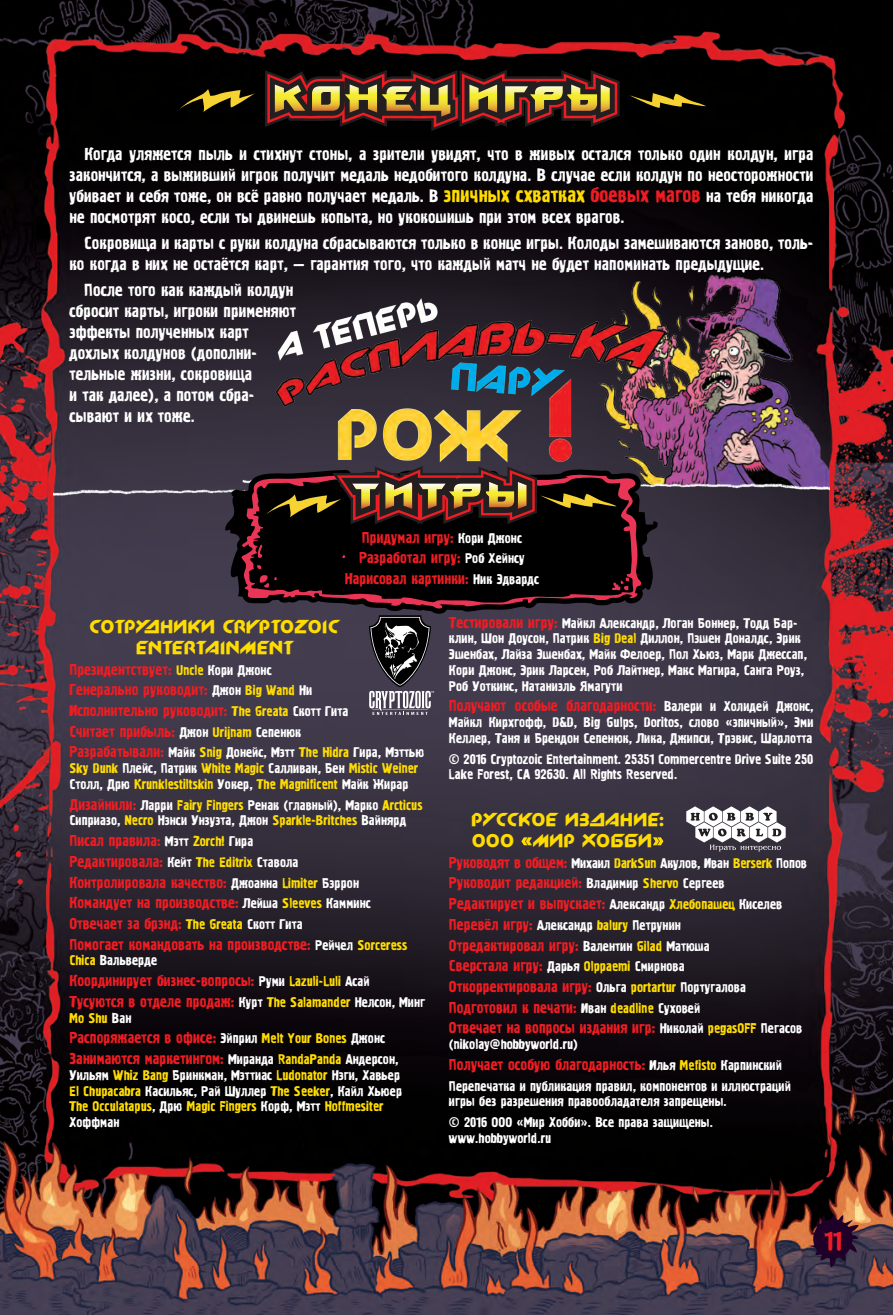
<style>
.page{position:relative;width:893px;height:1315px;background:#fff}
.page>*{position:absolute;margin:0;border:0;box-sizing:border-box;transform-origin:0 0}
.t1{font:26.25px "Graffiti 1 C";color:#ee1d23}
.t2{font:17.5px/21px "Graffiti 1 C";color:#fff}
.t3{font:17.5px/21px "New Zelek";color:#ffdc01;text-align:center}
.t4{font:15.75px "Graffiti 1 C";color:#ee1d23}
.t5{font:14px/15.8px "Graffiti 1 C";color:#fff}
.t6{font:14px "Graffiti 1 C";color:#ffdc01}
.s1{font-size:21px;color:#ffdc01}
.s2{font-size:21px;color:#ee1d23}
.s3{font-size:14px;color:#fff}
.s4{font-size:14px;color:#ffdc01}
.s5{font-size:15.75px;color:#ee1d23}
.s6{color:#ffdc01}
.s7{color:#fff}
</style>
<div class="page">
<img style="left:0;top:0;width:893px;height:1315px">
<svg style="left:808px;top:1213px;width:51px;height:54px;background:#3e2033"></svg>
<img style="left:267px;top:267px;width:589px;height:221px">
<img style="left:654px;top:461px;width:175px;height:53px">
<img style="left:54px;top:471px;width:170px;height:53px">
<svg style="left:654px;top:837px;width:9px;height:8px"></svg>
<svg style="left:177px;top:89px;width:78px;height:23px;background:#473c0e"></svg>
<svg style="left:630px;top:93px;width:76px;height:15px"></svg>
<svg style="left:265px;top:69px;width:355px;height:62px;background:#5a3c22"></svg>
<svg style="left:686px;top:806px;width:100px;height:45px"></svg>
<svg style="left:230px;top:435px;width:424px;height:686px;background:#2d2731"></svg>
<svg style="left:239px;top:605px;width:402px;height:4px;background:#2f2632"></svg>
<svg style="left:224px;top:466px;width:434px;height:139px;background:#2b1715"></svg>
<p class="t2" style="left:69px;top:145px;width:746px;text-align:justify;text-indent:15px">Когда уляжется пыль и стихнут стоны, а зрители увидят, что в живых остался только один колдун, игра закончится, а выживший игрок получит медаль недобитого колдуна. В случае если колдун по неосторожности убивает и себя тоже, он всё равно получает медаль. В <span class="s1">эпичных схватках</span> <span class="s2">боевых магов</span> на тебя никогда не посмотрят косо, если ты двинешь копыта, но укокошишь при этом всех врагов.</p>
<p class="t2" style="left:69px;top:233px;width:746px;text-indent:15px">Сокровища и карты с руки колдуна сбрасываются только в конце игры. Колоды замешиваются заново, толь&shy;ко когда в них не остаётся карт, — гарантия того, что каждый матч не будет напоминать предыдущие.</p>
<p class="t2" style="left:69px;top:280px;width:228px;text-indent:15px">После того как каждый колдун сбросит карты, игроки применяют эффекты полученных карт дохлых колдунов (дополни&shy;тельные жизни, сокровища<br>и так далее), а потом сбра&shy;сывают и их тоже.</p>
<p class="t4" style="left:362px;top:528px;width:162px">Придумал игру: <span class="s3">Кори Джонс</span></p>
<p class="t4" style="left:359px;top:549px;width:167px">Разработал игру: <span class="s3">Роб Хейнсу</span></p>
<p class="t4" style="left:345px;top:570px;width:196px">Нарисовал картинки: <span class="s3">Ник Эдвардс</span></p>
<p class="t3" style="left:89px;top:616px;width:251px">СОТРУДНИКИ CRYPTOZOIC<br>ENTERTAINMENT</p>
<p class="t4" style="left:69px;top:660px;width:204px">Президентcтвует: <span class="s4">Uncle</span> <span class="s3">Кори Джонс</span></p>
<p class="t4" style="left:69px;top:681px;width:244px">Генерально руководит: <span class="s3">Джон</span> <span class="s4">Big Wand</span> <span class="s3">Ни</span></p>
<p class="t4" style="left:69px;top:701px;width:281px">Исполнительно руководит: <span class="s4">The Greata</span> <span class="s3">Скотт Гита</span></p>
<p class="t4" style="left:69px;top:722px;width:233px">Считает прибыль: <span class="s3">Джон</span> <span class="s4">Urijnam</span> <span class="s3">Сепенюк</span></p>
<p class="t5" style="left:69px;top:745px;width:356px"><span class="s5">Разрабатывали:</span> Майк <span class="s6">Snig</span> Донейс, Мэтт <span class="s6">The Hidra</span> Гира, Мэттью<br><span class="s6">Sky Dunk</span> Плейс, Патрик <span class="s6">White Magic</span> Салливан, Бен <span class="s6">Mistic Weiner<br></span>Столл, Дрю <span class="s6">Krunklestiltskin</span> Уокер, <span class="s6">The Magnificent</span> Майк Жирар</p>
<p class="t5" style="left:69px;top:797px;width:355px"><span class="s5">Дизайнили:</span> Ларри <span class="s6">Fairy Fingers</span> Ренак (главный), Марко <span class="s6">Arcticus<br></span>Сиприазо, <span class="s6">Necro</span> Нэнси Унзуэта, Джон <span class="s6">Sparkle-Britches</span> Вайнярд</p>
<p class="t4" style="left:69px;top:832px;width:185px">Писал правила: <span class="s3">Мэтт</span> <span class="s4">Zorch!</span> <span class="s3">Гира</span></p>
<p class="t4" style="left:69px;top:852px;width:231px">Редактировала: <span class="s3">Кейт</span> <span class="s4">The Editrix</span> <span class="s3">Ставола</span></p>
<p class="t4" style="left:69px;top:873px;width:291px">Контролировала качество: <span class="s3">Джоанна</span> <span class="s4">Limiter</span> <span class="s3">Бэррон</span></p>
<p class="t4" style="left:69px;top:894px;width:303px">Командует на производстве: <span class="s3">Лейша</span> <span class="s4">Sleeves</span> <span class="s3">Камминс</span></p>
<p class="t4" style="left:69px;top:914px;width:235px">Отвечает за брэнд: <span class="s4">The Greata</span> <span class="s3">Скотт Гита</span></p>
<p class="t4" style="left:69px;top:935px;width:339px">Помогает командовать на производстве: <span class="s3">Рейчел</span> <span class="s4">Sorceress</span></p>
<p class="t5" style="left:69px;top:953px;width:89px"><span class="s6">Chica</span> Вальверде</p>
<p class="t4" style="left:69px;top:972px;width:302px">Координирует бизнес-вопросы: <span class="s3">Руми</span> <span class="s4">Lazuli-Luli</span> <span class="s3">Асай</span></p>
<p class="t4" style="left:69px;top:992px;width:357px">Тусуются в отделе продаж: <span class="s3">Курт</span> <span class="s4">The Salamander</span> <span class="s3">Нелсон, Минг</span></p>
<p class="t6" style="left:69px;top:1010px;width:64px">Mo Shu <span class="s7">Ван</span></p>
<p class="t4" style="left:69px;top:1029px;width:317px">Распоряжается в офисе: <span class="s3">Эйприл</span> <span class="s4">Melt Your Bones</span> <span class="s3">Джонс</span></p>
<p class="t4" style="left:69px;top:1049px;width:330px">Занимаются маркетингом: <span class="s3">Миранда</span> <span class="s4">RandaPanda</span> <span class="s3">Андерсон,</span></p>
<p class="t5" style="left:69px;top:1068px;width:334px">Уильям <span class="s6">Whiz Bang</span> Бринкман, Мэттиас <span class="s6">Ludonator</span> Нэги, Хавьер <span class="s6">El Chupacabra</span> Касильяс, Рай Шуллер <span class="s6">The Seeker</span>, Кайл Хьюер <span class="s6">The Occulatapus</span>, Дрю <span class="s6">Magic Fingers</span> Корф, Мэтт <span class="s6">Hoffmesiter </span>Хоффман</p>
<p class="t5" style="left:449px;top:615px;width:359px"><span class="s5">Тестировали игру:</span> Майкл Александр, Логан Боннер, Тодд Бар&shy;клин, Шон Доусон, Патрик <span class="s6">Big Deal</span> Диллон, Пэшен Доналдс, Эрик Эшенбах, Лайза Эшенбах, Майк Фелоер, Пол Хьюз, Марк Джессап, Кори Джонс, Эрик Ларсен, Роб Лайтнер, Макс Магира, Санга Роуз, Роб Уоткинс, Натаниэль Ямагути</p>
<p class="t4" style="left:449px;top:697px;width:366px">Получают особые благодарности: <span class="s3">Валери и Холидей Джонс,</span></p>
<p class="t5" style="left:449px;top:715px;width:366px">Майкл Кирхгофф, D&amp;D, Big Gulps, Doritos, слово «эпичный», Эми<br>Келлер, Таня и Брендон Сепенюк, Лика, Джипси, Трэвис, Шарлотта</p>
<p class="t5" style="left:449px;top:751px;width:366px">© 2016 Cryptozoic Entertainment. 25351 Commercentre Drive Suite 250<br>Lake Forest, CA 92630. All Rights Reserved.</p>
<p class="t3" style="left:471px;top:809px;width:195px;text-align:left">РУССКОЕ ИЗДАНИЕ:<br>ООО МИР ХОББИ</p>
<p class="t5" style="left:449px;top:855px;width:360px"><span class="s5">Руководят в общем:</span> Михаил <span class="s6">DarkSun</span> Акулов, Иван <span class="s6">Berserk</span> Попов</p>
<p class="t4" style="left:449px;top:874px;width:277px">Руководит редакцией: <span class="s3">Владимир</span> <span class="s4">Shervo</span> <span class="s3">Сергеев</span></p>
<p class="t4" style="left:449px;top:895px;width:335px">Редактирует и выпускает: <span class="s3">Александр</span> <span class="s4">Хлебопашец</span> <span class="s3">Киселев</span></p>
<p class="t5" style="left:449px;top:918px;width:233px"><span class="s5">Перевёл игру:</span> Александр <span class="s6">balury</span> Петрунин</p>
<p class="t4" style="left:449px;top:936px;width:262px">Отредактировал игру: <span class="s3">Валентин</span> <span class="s4">Gilad</span> <span class="s3">Матюша</span></p>
<p class="t4" style="left:449px;top:957px;width:237px">Сверстала игру: <span class="s3">Дарья</span> <span class="s4">Olppaemi</span> <span class="s3">Смирнова</span></p>
<p class="t4" style="left:449px;top:977px;width:299px">Откорректировала игру: <span class="s3">Ольга</span> <span class="s4">portartur</span> <span class="s3">Португалова</span></p>
<p class="t4" style="left:449px;top:998px;width:253px">Подготовил к печати: <span class="s3">Иван</span> <span class="s4">deadline</span> <span class="s3">Суховей</span></p>
<p class="t4" style="left:449px;top:1019px;width:355px">Отвечает на вопросы издания игр: <span class="s3">Николай</span> <span class="s4">pegasOFF</span> <span class="s3">Пегасов</span></p>
<p class="t5" style="left:449px;top:1037px;width:131px">(nikolay@hobbyworld.ru)</p>
<p class="t4" style="left:449px;top:1055px;width:335px">Получает особую благодарность: <span class="s3">Илья</span> <span class="s4">Mefisto</span> <span class="s3">Карпинский</span></p>
<p class="t5" style="left:449px;top:1078px;width:344px">Перепечатка и публикация правил, компонентов и иллюстраций игры без разрешения правообладателя запрещены.</p>
<p class="t5" style="left:449px;top:1115px;width:266px">© 2016 ООО «Мир Хобби». Все права защищены. www.hobbyworld.ru</p>
<p class="t1" style="left:825px;top:1226px;width:19px">11</p>
</div>
